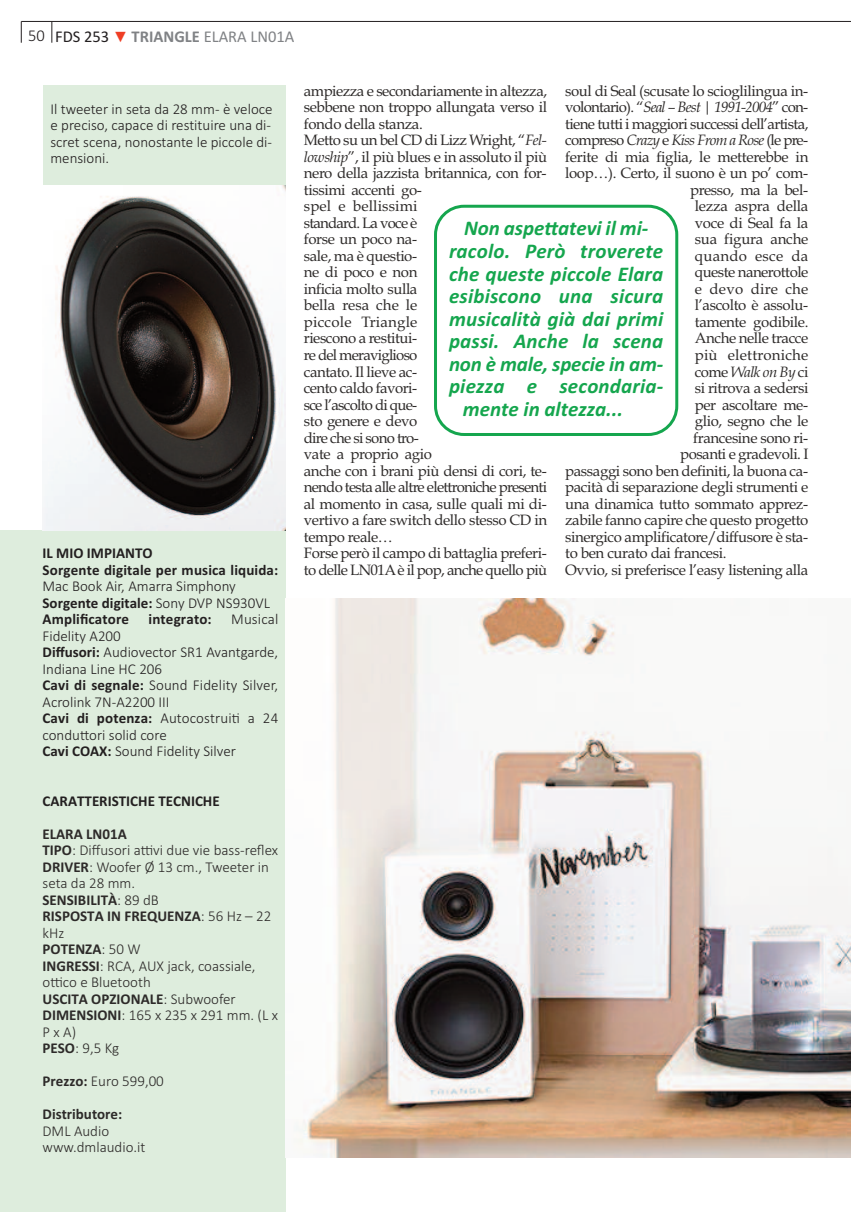
<style>
.page{position:relative;width:851px;height:1212px;background:#fff}
.page>*{position:absolute;margin:0;border:0;box-sizing:border-box;transform-origin:0 0}
.t1{font:italic 700 21px "Calibri";letter-spacing:.01em;color:#15a64e}
.t2{font:16.5px "Calibri";color:#808285}
.t3{font:15px/16.5px "Book Antiqua";letter-spacing:-.025em;color:#2d2a29}
.t4{font:300 15px/16.5px "Calibri";color:#231f20}
.t5{font:300 15px/16.5px "Calibri";color:#2d2a29}
.t6{font:italic 15px "Book Antiqua";letter-spacing:-.05em;color:#2d2a29}
.t7{font:700 15px/16.5px "Calibri";letter-spacing:.01em;color:#231f20}
.t8{font:15px "Book Antiqua";letter-spacing:.015em;color:#2d2a29}
.t9{font:700 15px "Calibri";color:#2d2a29}
.s1{font-weight:300;color:#231f20}
.s2{color:#231f20}
.s3{font-family:"Arial";font-size:15px;color:#ef3e25}
.s4{font-weight:700}
.s5{font-style:italic}
.s6{font-style:normal}
</style>
<div class="page">
<svg style="left:21px;top:22px;width:1px;height:21px"></svg>
<hr style="left:21px;top:21px;width:829px;height:1px;background:#231f20">
<svg style="left:52px;top:22px;width:1px;height:21px"></svg>
<div style="left:0;top:531px;width:286px;height:681px;background:#deeddd"></div>
<img style="left:296px;top:598px;width:554px;height:560px">
<img style="left:43px;top:184px;width:243px;height:346px">
<div style="left:43px;top:85px;width:243px;height:99px;background:#deeddd"></div>
<svg style="left:434px;top:205px;width:244px;height:231px"></svg>
<p class="t2" style="left:28px;top:26px;width:268px"><span class="s1">50</span> <span class="s2">FDS 253</span> <span class="s3">▼</span> <span class="s4">TRIANGLE</span> ELARA LN01A</p>
<p class="t4" style="left:50px;top:100px;width:224px;text-align:justify">Il tweeter in seta da 28 mm- è veloce e preciso, capace di restituire una di&shy;scret scena, nonostante le piccole di&shy;mensioni.</p>
<p class="t7" style="left:43px;top:545px;width:237px">IL MIO IMPIANTO<br>Sorgente digitale per musica liquida:</p>
<p class="t4" style="left:43px;top:578px;width:229px">Mac Book Air, Amarra Simphony<br><span class="s4">Sorgente digitale:</span> Sony DVP NS930VL<br><span class="s4">Amplificatore</span></p>
<p class="t7" style="left:148px;top:611px;width:65px">integrato:</p>
<p class="t4" style="left:231px;top:611px;width:49px">Musical</p>
<p class="t4" style="left:43px;top:627px;width:237px">Fidelity A200<br><span class="s4">Diffusori:</span> Audiovector SR1 Avantgarde,<br>Indiana Line HC 206<br><span class="s4">Cavi di segnale:</span> Sound Fidelity Silver,<br>Acrolink 7N-A2200 III<br><span class="s4">Cavi di potenza:</span> Autocostruiti a 24 conduttori solid core<br><span class="s4">Cavi COAX:</span> Sound Fidelity Silver</p>
<p class="t7" style="left:43px;top:792px;width:179px">CARATTERISTICHE TECNICHE</p>
<p class="t5" style="left:43px;top:825px;width:237px"><span class="s4">ELARA LN01A<br>TIPO</span>: Diffusori attivi due vie bass-reflex<br><span class="s4">DRIVER</span>: Woofer Ø 13 cm., Tweeter in seta da 28 mm.<br><span class="s4">SENSIBILITÀ</span>: 89 dB<br><span class="s4">RISPOSTA IN FREQUENZA</span>: 56 Hz – 22 kHz<br><span class="s4">POTENZA</span>: 50 W<br><span class="s4">INGRESSI</span>: RCA, AUX jack, coassiale, ottico e Bluetooth<br><span class="s4">USCITA OPZIONALE</span>: Subwoofer<br><span class="s4">DIMENSIONI</span>: 165 x 235 x 291 mm. (L x<br>PxA)<br><span class="s4">PESO</span>: 9,5 Kg</p>
<p class="t5" style="left:43px;top:1073px;width:123px"><span class="s4">Prezzo:</span> Euro 599,00</p>
<p class="t9" style="left:43px;top:1105px;width:81px">Distributore:</p>
<p class="t5" style="left:43px;top:1122px;width:104px">DML Audio www.dmlaudio.it</p>
<p class="t3" style="left:304px;top:83px;width:245px">ampiezza e secondariamente in altezza, sebbene non troppo allungata verso il fondo della stanza.<br>Metto su un bel CD di Lizz Wright, “<span class="s5">Fel&shy;lowship</span>”, il più blues e in assoluto il più nero della jazzista britannica, con for&shy;tissimi accenti go-<br>spel e bellissimi<br>standard. La voce è<br>forse un poco na-<br>sale, ma è questio-<br>ne di poco e non<br>inficia molto sulla<br>bella resa che le<br>piccole Triangle<br>riescono a restitui-<br>re del meraviglioso<br>cantato. Il lieve ac-<br>cento caldo favori-<br>sce l’ascolto di que-<br>sto genere e devo<br>dire che si sono tro-<br>vate a proprio agio<br>anche con i brani più densi di cori, te&shy;nendo testa alle altre elettroniche presenti al momento in casa, sulle quali mi di&shy;vertivo a fare switch dello stesso CD in tempo reale…<br>Forse però il campo di battaglia preferi&shy;to delle LN01Aè il pop, anche quello più</p>
<p class="t3" style="left:565px;top:83px;width:244px">soul di Seal (scusate lo scioglilingua in-</p>
<p class="t6" style="left:565px;top:98px;width:244px"><span class="s6">volontario). “</span>Seal – Best | 1991-2004<span class="s6">” con-</span></p>
<p class="t3" style="left:565px;top:116px;width:245px">tiene tutti i maggiori successi dell’artista,</p>
<p class="t6" style="left:565px;top:131px;width:244px"><span class="s6">compreso</span> Crazy <span class="s6">e</span> Kiss From a Rose <span class="s6">(le pre-</span></p>
<p class="t3" style="left:565px;top:149px;width:245px">ferite di mia figlia, le metterebbe in</p>
<p class="t3" style="left:565px;top:165px;width:244px">loop…). Certo, il suono è un po’ com-</p>
<p class="t3" style="left:690px;top:182px;width:119px">presso, ma la bel-</p>
<p class="t3" style="left:694px;top:198px;width:115px">lezza aspra della</p>
<p class="t3" style="left:694px;top:215px;width:115px">voce di Seal fa la</p>
<p class="t3" style="left:694px;top:231px;width:115px">sua figura anche</p>
<p class="t8" style="left:694px;top:247px;width:115px">quando esce da</p>
<p class="t3" style="left:694px;top:264px;width:115px">queste nanerottole</p>
<p class="t8" style="left:694px;top:280px;width:115px">e devo dire che</p>
<p class="t3" style="left:694px;top:297px;width:115px">l’ascolto è assolu-</p>
<p class="t3" style="left:694px;top:314px;width:115px">tamente godibile.</p>
<p class="t3" style="left:694px;top:330px;width:115px">Anche nelle tracce</p>
<p class="t8" style="left:694px;top:346px;width:115px">più elettroniche</p>
<p class="t6" style="left:694px;top:362px;width:115px"><span class="s6">come</span> Walk on By <span class="s6">ci</span></p>
<p class="t3" style="left:694px;top:380px;width:115px">si ritrova a sedersi</p>
<p class="t3" style="left:694px;top:396px;width:115px">per ascoltare me-</p>
<p class="t3" style="left:694px;top:413px;width:115px">glio, segno che le</p>
<p class="t3" style="left:693px;top:429px;width:116px">francesine sono ri-</p>
<p class="t3" style="left:680px;top:446px;width:130px">posanti e gradevoli. I</p>
<p class="t3" style="left:565px;top:462px;width:244px">passaggi sono ben definiti, la buona ca-</p>
<p class="t3" style="left:565px;top:479px;width:245px">pacità di separazione degli strumenti e</p>
<p class="t3" style="left:565px;top:495px;width:244px">una dinamica tutto sommato apprez-</p>
<p class="t3" style="left:565px;top:512px;width:245px">zabile fanno capire che questo progetto</p>
<p class="t3" style="left:565px;top:528px;width:244px">sinergico amplificatore/diffusore è sta-</p>
<p class="t3" style="left:565px;top:545px;width:163px">to ben curato dai francesi.</p>
<p class="t3" style="left:565px;top:561px;width:245px">Ovvio, si preferisce l’easy listening alla</p>
<h1 class="t1" style="left:464px;top:216px;width:186px">Non aspettatevi il mi-</h1>
<h1 class="t1" style="left:449px;top:238px;width:216px">racolo. Però troverete</h1>
<h1 class="t1" style="left:449px;top:261px;width:216px">che queste piccole Elara</h1>
<h1 class="t1" style="left:449px;top:283px;width:216px">esibiscono una sicura</h1>
<h1 class="t1" style="left:449px;top:306px;width:216px">musicalità già dai primi</h1>
<h1 class="t1" style="left:449px;top:328px;width:216px">passi. Anche la scena</h1>
<h1 class="t1" style="left:449px;top:351px;width:216px">non è male, specie in am-</h1>
<h1 class="t1" style="left:449px;top:373px;width:216px">piezza e secondaria-</h1>
<h1 class="t1" style="left:463px;top:396px;width:162px">mente in altezza...</h1>
</div>
